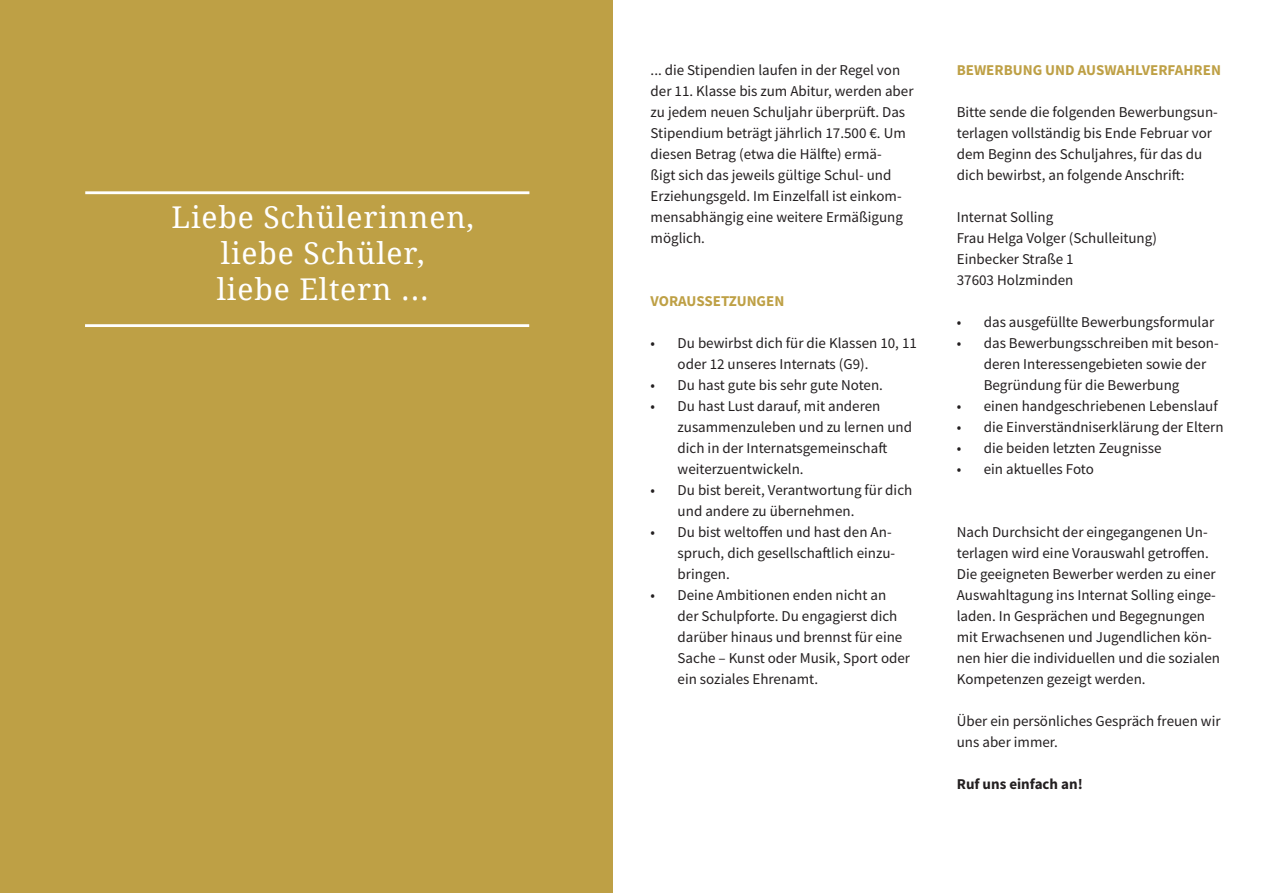
<style>
.page{position:relative;width:1263px;height:893px;background:#fff}
.page>*{position:absolute;margin:0;border:0;box-sizing:border-box;transform-origin:0 0}
.t1{font:30px/36px "Droid Serif";letter-spacing:.03em;color:#fff;text-align:center}
.t2{font:15px/21px "Source Sans Pro";color:#231f20}
.t3{font:700 15px "Source Sans Pro";color:#bea045}
.t4{font:700 15px "Source Sans Pro";color:#231f20}
</style>
<div class="page">
<div style="left:0;top:0;width:612px;height:893px;background:#bea045"></div>
<hr style="left:85px;top:324px;width:444px;height:3px;background:#fff">
<hr style="left:85px;top:191px;width:444px;height:3px;background:#fff">
<p class="t1" style="left:171px;top:200px;width:304px">Liebe Schülerinnen, liebe Schüler,</p>
<p class="t1" style="left:217px;top:272px;width:214px">liebe Eltern ...</p>
<p class="t2" style="left:651px;top:59px;width:264px">... die Stipendien laufen in der Regel von der 11. Klasse bis zum Abitur, werden aber zu jedem neuen Schuljahr überprüft. Das Stipendium beträgt jährlich 17.500 €. Um diesen Betrag (etwa die Hälfte) ermä-<br>ßigt sich das jeweils gültige Schul- und Erziehungsgeld. Im Einzelfall ist einkom&shy;mensabhängig eine weitere Ermäßigung möglich.</p>
<p class="t3" style="left:651px;top:291px;width:135px">VORAUSSETZUNGEN</p>
<p class="t2" style="left:678px;top:332px;width:241px;text-indent:-27px">• Du bewirbst dich für die Klassen 10, 11 oder 12 unseres Internats (G9).</p>
<p class="t2" style="left:651px;top:374px;width:234px">• Du hast gute bis sehr gute Noten.</p>
<p class="t2" style="left:678px;top:395px;width:236px;text-indent:-27px">• Du hast Lust darauf, mit anderen zusammenzuleben und zu lernen und dich in der Internatsgemeinschaft weiterzuentwickeln.</p>
<p class="t2" style="left:678px;top:479px;width:236px;text-indent:-27px">• Du bist bereit, Verantwortung für dich und andere zu übernehmen.</p>
<p class="t2" style="left:678px;top:521px;width:219px;text-indent:-27px">• Du bist weltoffen und hast den An&shy;spruch, dich gesellschaftlich einzu&shy;bringen.</p>
<p class="t2" style="left:678px;top:584px;width:234px;text-indent:-27px">• Deine Ambitionen enden nicht an der Schulpforte. Du engagierst dich darüber hinaus und brennst für eine<br>Sache – Kunst oder Musik, Sport oder ein soziales Ehrenamt.</p>
<p class="t3" style="left:957px;top:60px;width:266px">BEWERBUNG UND AUSWAHLVERFAHREN</p>
<p class="t2" style="left:957px;top:101px;width:263px">Bitte sende die folgenden Bewerbungsun&shy;terlagen vollständig bis Ende Februar vor dem Beginn des Schuljahres, für das du dich bewirbst, an folgende Anschrift:</p>
<p class="t2" style="left:957px;top:206px;width:98px">Internat Solling</p>
<p class="t2" style="left:957px;top:227px;width:202px">Frau Helga Volger (Schulleitung)</p>
<p class="t2" style="left:957px;top:248px;width:118px">Einbecker Straße 1</p>
<p class="t2" style="left:957px;top:269px;width:118px">37603 Holzminden</p>
<p class="t2" style="left:957px;top:311px;width:259px">• das ausgefüllte Bewerbungsformular</p>
<p class="t2" style="left:984px;top:332px;width:236px;text-indent:-27px">• das Bewerbungsschreiben mit beson&shy;deren Interessengebieten sowie der<br>Begründung für die Bewerbung</p>
<p class="t2" style="left:957px;top:395px;width:262px">• einen handgeschriebenen Lebenslauf</p>
<p class="t2" style="left:957px;top:416px;width:268px">• die Einverständniserklärung der Eltern</p>
<p class="t2" style="left:957px;top:437px;width:206px">• die beiden letzten Zeugnisse</p>
<p class="t2" style="left:957px;top:458px;width:139px">• ein aktuelles Foto</p>
<p class="t2" style="left:957px;top:521px;width:265px">Nach Durchsicht der eingegangenen Un&shy;terlagen wird eine Vorauswahl getroffen.<br>Die geeigneten Bewerber werden zu einer Auswahltagung ins Internat Solling einge&shy;laden. In Gesprächen und Begegnungen mit Erwachsenen und Jugendlichen kön&shy;nen hier die individuellen und die sozialen Kompetenzen gezeigt werden.</p>
<p class="t2" style="left:957px;top:710px;width:265px">Über ein persönliches Gespräch freuen wir uns aber immer.</p>
<p class="t4" style="left:957px;top:774px;width:127px">Ruf uns einfach an!</p>
</div>
